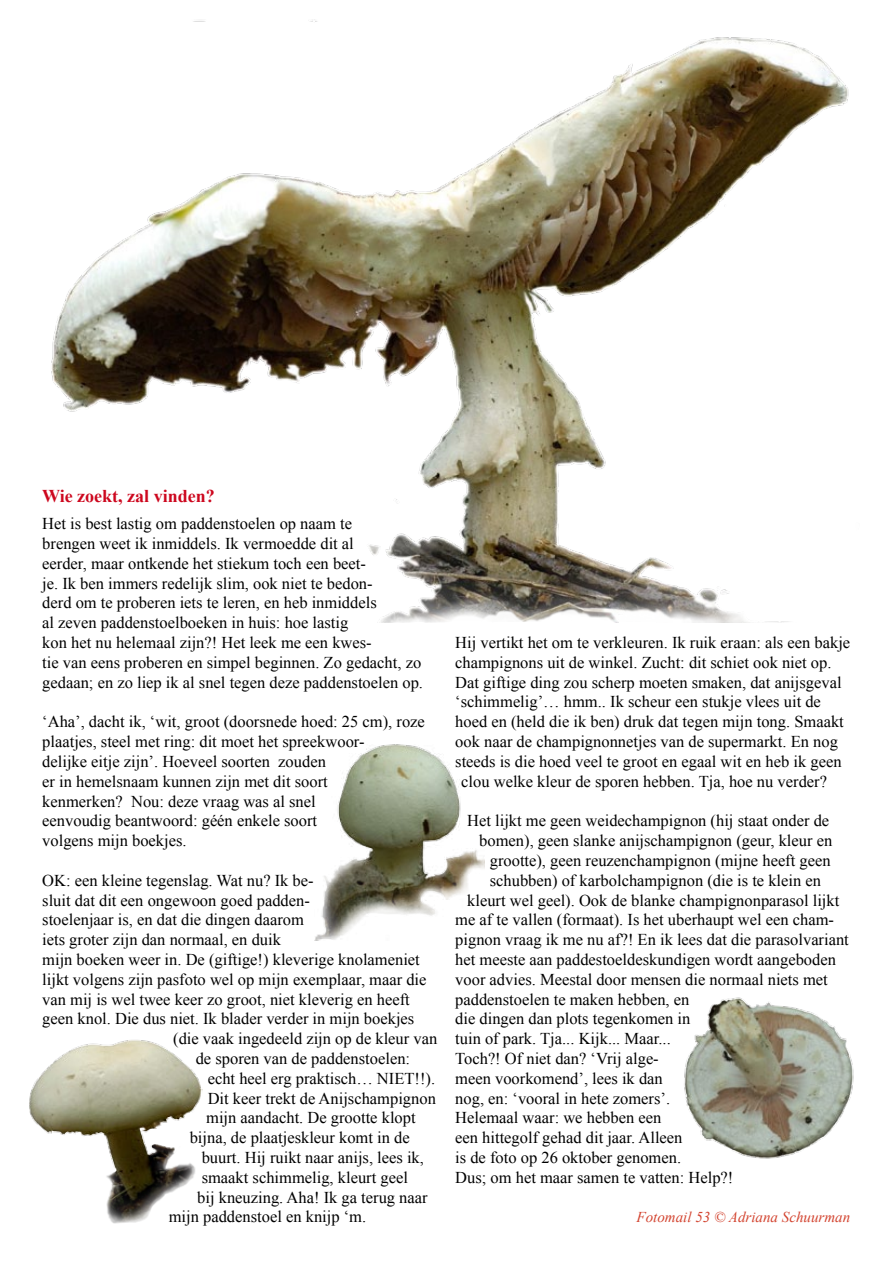
<style>
.page{position:relative;width:893px;height:1263px;background:#fff}
.page>*{position:absolute;margin:0;border:0;box-sizing:border-box;transform-origin:0 0}
.t1{font:700 18px "Times New Roman";color:#cd071e}
.t2{font:16.5px/19.8px "Times New Roman";color:#000}
.t3{font:italic 15px "Times New Roman";color:#d34430}
</style>
<div class="page">
<img style="left:51px;top:20px;width:798px;height:602px">
<img style="left:684px;top:997px;width:170px;height:162px">
<img style="left:315px;top:744px;width:170px;height:196px">
<img style="left:29px;top:1040px;width:173px;height:183px">
<p class="t1" style="left:42px;top:483px;width:174px">Wie zoekt, zal vinden?</p>
<p class="t2" style="left:42px;top:514px;width:382px">Het is best lastig om paddenstoelen op naam te<br>brengen weet ik inmiddels. Ik vermoedde dit al<br>eerder, maar ontkende het stiekum toch een beet-<br>je. Ik ben immers redelijk slim, ook niet te bedon-<br>derd om te proberen iets te leren, en heb inmiddels<br>al zeven paddenstoelboeken in huis: hoe lastig<br>kon het nu helemaal zijn?! Het leek me een kwes-<br>tie van eens proberen en simpel beginnen. Zo gedacht, zo gedaan; en zo liep ik al snel tegen deze paddenstoelen op.</p>
<p class="t2" style="left:42px;top:712px;width:384px">‘Aha’, dacht ik, ‘wit, groot (doorsnede hoed: 25 cm), roze plaatjes, steel met ring: dit moet het spreekwoor-<br>delijke eitje zijn’. Hoeveel soorten zouden<br>er in hemelsnaam kunnen zijn met dit soort<br>kenmerken? Nou: deze vraag was al snel<br>eenvoudig beantwoord: géén enkele soort<br>volgens mijn boekjes.</p>
<p class="t2" style="left:42px;top:870px;width:273px">OK: een kleine tegenslag. Wat nu? Ik be-</p>
<p class="t2" style="left:42px;top:890px;width:269px">sluit dat dit een ongewoon goed padden-</p>
<p class="t2" style="left:42px;top:910px;width:263px">stoelenjaar is, en dat die dingen daarom</p>
<p class="t2" style="left:42px;top:929px;width:240px">iets groter zijn dan normaal, en duik</p>
<p class="t2" style="left:42px;top:949px;width:379px">mijn boeken weer in. De (giftige!) kleverige knolameniet</p>
<p class="t2" style="left:42px;top:969px;width:386px">lijkt volgens zijn pasfoto wel op mijn exemplaar, maar die</p>
<p class="t2" style="left:42px;top:989px;width:369px">van mij is wel twee keer zo groot, niet kleverig en heeft</p>
<p class="t2" style="left:42px;top:1009px;width:374px">geen knol. Die dus niet. Ik blader verder in mijn boekjes</p>
<p class="t2" style="left:173px;top:1028px;width:266px">(die vaak ingedeeld zijn op de kleur van</p>
<p class="t2" style="left:196px;top:1048px;width:216px">de sporen van de paddenstoelen:</p>
<p class="t2" style="left:208px;top:1068px;width:229px">echt heel erg praktisch… NIET!!).</p>
<p class="t2" style="left:208px;top:1088px;width:230px">Dit keer trekt de Anijschampignon</p>
<p class="t2" style="left:206px;top:1108px;width:211px">mijn aandacht. De grootte klopt</p>
<p class="t2" style="left:190px;top:1127px;width:221px">bijna, de plaatjeskleur komt in de</p>
<p class="t2" style="left:202px;top:1147px;width:224px">buurt. Hij ruikt naar anijs, lees ik,</p>
<p class="t2" style="left:202px;top:1167px;width:208px">smaakt schimmelig, kleurt geel</p>
<p class="t2" style="left:197px;top:1187px;width:232px">bij kneuzing. Aha! Ik ga terug naar</p>
<p class="t2" style="left:169px;top:1207px;width:199px">mijn paddenstoel en knijp ‘m.</p>
<p class="t2" style="left:455px;top:632px;width:396px">Hij vertikt het om te verkleuren. Ik ruik eraan: als een bakje</p>
<p class="t2" style="left:455px;top:652px;width:378px">champignons uit de winkel. Zucht: dit schiet ook niet op.</p>
<p class="t2" style="left:455px;top:672px;width:388px">Dat giftige ding zou scherp moeten smaken, dat anijsgeval</p>
<p class="t2" style="left:455px;top:692px;width:367px">‘schimmelig’… hmm.. Ik scheur een stukje vlees uit de</p>
<p class="t2" style="left:455px;top:712px;width:390px">hoed en (held die ik ben) druk dat tegen mijn tong. Smaakt</p>
<p class="t2" style="left:455px;top:731px;width:384px">ook naar de champignonnetjes van de supermarkt. En nog</p>
<p class="t2" style="left:455px;top:751px;width:388px">steeds is die hoed veel te groot en egaal wit en heb ik geen</p>
<p class="t2" style="left:461px;top:771px;width:367px">clou welke kleur de sporen hebben. Tja, hoe nu verder?</p>
<p class="t2" style="left:467px;top:811px;width:364px">Het lijkt me geen weidechampignon (hij staat onder de</p>
<p class="t2" style="left:479px;top:830px;width:355px">bomen), geen slanke anijschampignon (geur, kleur en</p>
<p class="t2" style="left:490px;top:850px;width:342px">grootte), geen reuzenchampignon (mijne heeft geen</p>
<p class="t2" style="left:490px;top:870px;width:333px">schubben) of karbolchampignon (die is te klein en</p>
<p class="t2" style="left:467px;top:890px;width:374px">kleurt wel geel). Ook de blanke champignonparasol lijkt</p>
<p class="t2" style="left:455px;top:910px;width:380px">me af te vallen (formaat). Is het uberhaupt wel een cham-</p>
<p class="t2" style="left:455px;top:929px;width:395px">pignon vraag ik me nu af?! En ik lees dat die parasolvariant</p>
<p class="t2" style="left:455px;top:949px;width:382px">het meeste aan paddestoeldeskundigen wordt aangeboden</p>
<p class="t2" style="left:455px;top:969px;width:374px">voor advies. Meestal door mensen die normaal niets met</p>
<p class="t2" style="left:455px;top:989px;width:236px">paddenstoelen te maken hebben, en</p>
<p class="t2" style="left:455px;top:1009px;width:237px">die dingen dan plots tegenkomen in</p>
<p class="t2" style="left:455px;top:1028px;width:217px">tuin of park. Tja... Kijk... Maar...</p>
<p class="t2" style="left:455px;top:1048px;width:205px">Toch?! Of niet dan? ‘Vrij alge-</p>
<p class="t2" style="left:455px;top:1068px;width:209px">meen voorkomend’, lees ik dan</p>
<p class="t2" style="left:455px;top:1088px;width:216px">nog, en: ‘vooral in hete zomers’.</p>
<p class="t2" style="left:455px;top:1108px;width:208px">Helemaal waar: we hebben een</p>
<p class="t2" style="left:455px;top:1127px;width:229px">een hittegolf gehad dit jaar. Alleen</p>
<p class="t2" style="left:455px;top:1147px;width:227px">is de foto op 26 oktober genomen.</p>
<p class="t2" style="left:455px;top:1167px;width:280px">Dus; om het maar samen te vatten: Help?!</p>
<p class="t3" style="left:637px;top:1207px;width:215px">Fotomail 53 © Adriana Schuurman</p>
</div>
